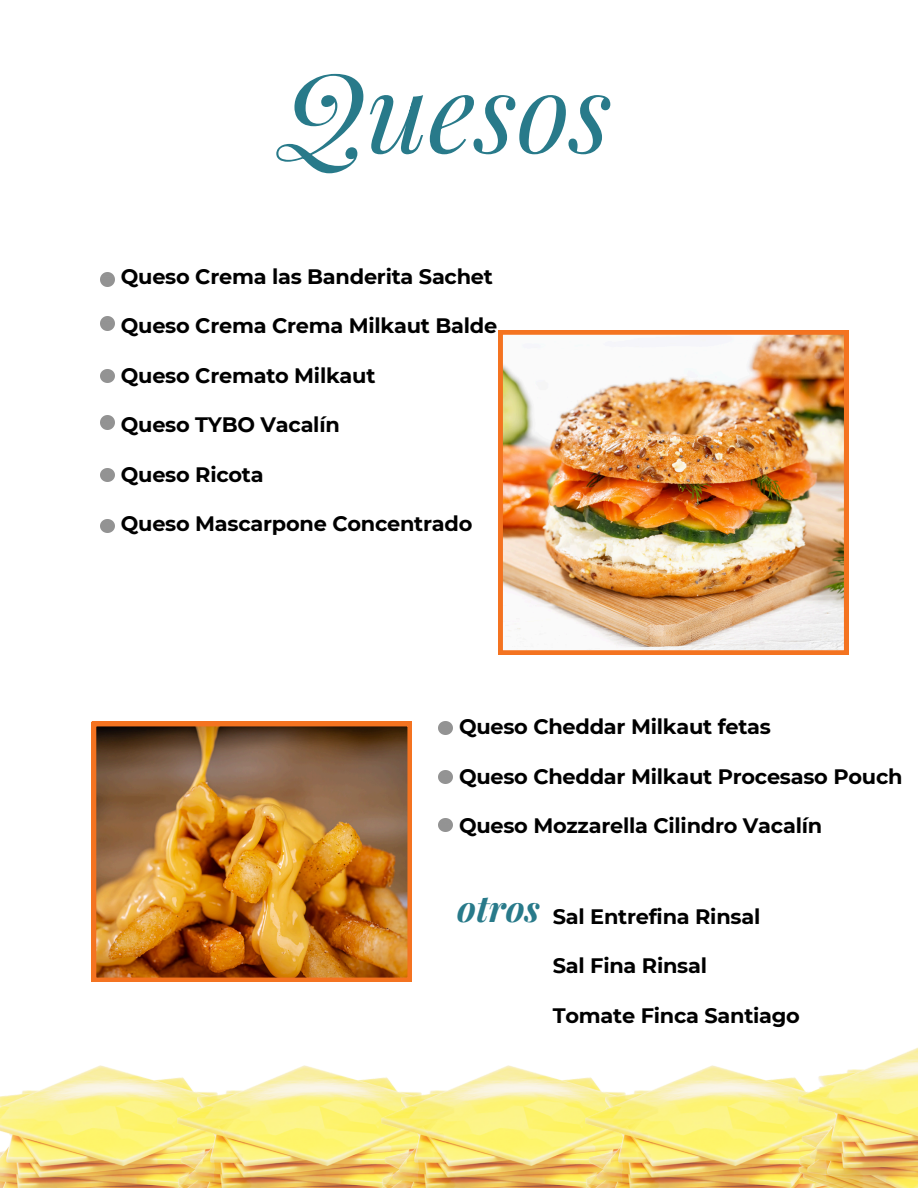
<style>
.page{position:relative;width:918px;height:1188px;background:#fff}
.page>*{position:absolute;margin:0;border:0;box-sizing:border-box;transform-origin:0 0}
.t1{font:italic 109.2px "Playfair Display";color:#287a8a}
.t2{font:italic 700 36px "Playfair Display";color:#287a8a}
.t3{font:700 20.85px "Montserrat";letter-spacing:-.01em;color:#000}
</style>
<div class="page">
<img style="left:498px;top:330px;width:350px;height:324px">
<img style="left:0;top:1065px;width:177px;height:123px">
<img style="left:92px;top:722px;width:320px;height:260px">
<svg style="left:101px;top:273px;width:13px;height:13px"></svg>
<img style="left:439px;top:721px;width:13px;height:14px">
<img style="left:439px;top:770px;width:13px;height:14px">
<img style="left:439px;top:818px;width:13px;height:14px">
<svg style="left:101px;top:317px;width:13px;height:13px"></svg>
<img style="left:101px;top:369px;width:13px;height:14px">
<svg style="left:101px;top:416px;width:13px;height:13px"></svg>
<img style="left:101px;top:468px;width:13px;height:14px">
<img style="left:177px;top:1065px;width:204px;height:123px">
<img style="left:381px;top:1065px;width:204px;height:123px">
<img style="left:585px;top:1065px;width:214px;height:123px">
<img style="left:799px;top:1047px;width:119px;height:141px">
<img style="left:101px;top:519px;width:13px;height:14px">
<p class="t1" style="left:281px;top:35px;width:332px">Quesos</p>
<p class="t3" style="left:121px;top:264px;width:374px">Queso Crema las Banderita Sachet</p>
<p class="t3" style="left:121px;top:313px;width:378px">Queso Crema Crema Milkaut Balde</p>
<p class="t3" style="left:121px;top:363px;width:256px">Queso Cremato Milkaut</p>
<p class="t3" style="left:121px;top:412px;width:220px">Queso TYBO Vacalín</p>
<p class="t3" style="left:121px;top:462px;width:144px">Queso Ricota</p>
<p class="t3" style="left:121px;top:511px;width:353px">Queso Mascarpone Concentrado</p>
<p class="t3" style="left:459px;top:714px;width:314px">Queso Cheddar Milkaut fetas</p>
<p class="t3" style="left:459px;top:763px;width:445px">Queso Cheddar Milkaut Procesaso Pouch</p>
<p class="t3" style="left:459px;top:813px;width:365px">Queso Mozzarella Cilindro Vacalín</p>
<h2 class="t2" style="left:457px;top:883px;width:84px">otros</h2>
<p class="t3" style="left:553px;top:904px;width:209px">Sal Entrefina Rinsal</p>
<p class="t3" style="left:553px;top:953px;width:156px">Sal Fina Rinsal</p>
<p class="t3" style="left:553px;top:1003px;width:249px">Tomate Finca Santiago</p>
</div>
